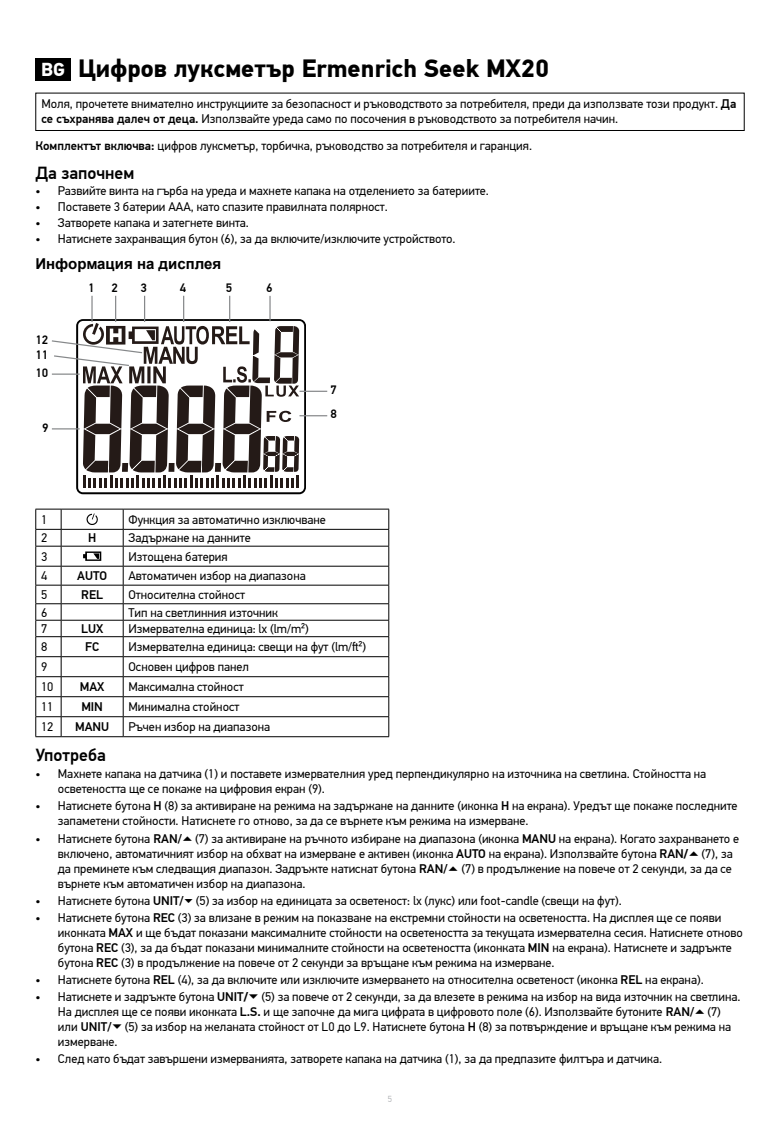
<style>
.page{position:relative;width:780px;height:1134px;background:#fff}
.page>*{position:absolute;margin:0;border:0;box-sizing:border-box;transform-origin:0 0}
.t1{font:700 25px "PF Din Text Pro";color:#000}
.t2{font:500 17.5px "PF Din Text Pro";color:#000}
.t3{font:700 15px "Arial";color:#000}
.t4{font:12.5px/15px "PF Din Text Pro";color:#000}
.t5{font:500 12.5px "PF Din Text Pro";color:#000}
.t6{font:500 12.25px/24.5px "PF Din Text Pro";color:#000}
.t7{font:300 8.75px "PF Din Text Pro";color:#a7a9ac}
.s1{font-size:18.75px;color:#fff}
.s2{font-weight:500}
.s3{font-weight:700}
.s4{font-size:11.25px}
</style>
<div class="page">
<div style="left:35px;top:58px;width:36px;height:22px;background:#000"></div>
<div style="left:35px;top:93px;width:709px;height:38px;border:1px solid #000"></div>
<hr style="left:61px;top:509px;width:62px;height:1px;background:#000101">
<hr style="left:123px;top:509px;width:266px;height:1px;background:#000101">
<hr style="left:61px;top:529px;width:62px;height:1px;background:#000101">
<hr style="left:123px;top:529px;width:266px;height:1px;background:#000101">
<hr style="left:61px;top:546px;width:62px;height:1px;background:#000101">
<hr style="left:123px;top:546px;width:266px;height:1px;background:#000101">
<hr style="left:61px;top:566px;width:62px;height:1px;background:#000101">
<hr style="left:123px;top:566px;width:266px;height:1px;background:#000101">
<hr style="left:61px;top:585px;width:62px;height:1px;background:#000101">
<hr style="left:123px;top:585px;width:266px;height:1px;background:#000101">
<hr style="left:61px;top:603px;width:62px;height:1px;background:#000101">
<hr style="left:123px;top:603px;width:266px;height:1px;background:#000101">
<hr style="left:61px;top:620px;width:62px;height:1px;background:#000101">
<hr style="left:123px;top:620px;width:266px;height:1px;background:#000101">
<hr style="left:61px;top:636px;width:62px;height:1px;background:#000101">
<hr style="left:123px;top:636px;width:266px;height:1px;background:#000101">
<hr style="left:61px;top:656px;width:62px;height:1px;background:#000101">
<hr style="left:123px;top:656px;width:266px;height:1px;background:#000101">
<hr style="left:61px;top:676px;width:62px;height:1px;background:#000101">
<hr style="left:123px;top:676px;width:266px;height:1px;background:#000101">
<hr style="left:61px;top:696px;width:62px;height:1px;background:#000101">
<hr style="left:123px;top:696px;width:266px;height:1px;background:#000101">
<hr style="left:61px;top:716px;width:62px;height:1px;background:#000101">
<hr style="left:123px;top:716px;width:266px;height:1px;background:#000101">
<svg style="left:123px;top:509px;width:1px;height:227px"></svg>
<svg style="left:388px;top:509px;width:1px;height:227px"></svg>
<svg style="left:35px;top:509px;width:27px;height:228px"></svg>
<hr style="left:61px;top:736px;width:62px;height:1px;background:#000101">
<hr style="left:123px;top:736px;width:266px;height:1px;background:#000101">
<svg style="left:86px;top:513px;width:12px;height:12px"></svg>
<svg style="left:83px;top:551px;width:18px;height:10px"></svg>
<svg style="left:76px;top:487px;width:230px;height:7px"></svg>
<svg style="left:51px;top:296px;width:276px;height:191px"></svg>
<h1 class="t1" style="left:41px;top:53px;width:509px"><span class="s1">BG</span> Цифров луксметър Ermenrich Seek MX20</h1>
<p class="t4" style="left:41px;top:96px;width:696px">Моля, прочетете внимателно инструкциите за безопасност и ръководството за потребителя, преди да използвате този продукт. <span class="s2">Да се съхранява далеч от деца.</span> Използвайте уреда само по посочения в ръководството за потребителя начин.</p>
<p class="t4" style="left:35px;top:138px;width:498px"><span class="s2">Комплектът включва:</span> цифров луксметър, торбичка, ръководство за потребителя и гаранция.</p>
<h2 class="t2" style="left:35px;top:163px;width:100px">Да започнем</h2>
<p class="t4" style="left:35px;top:183px;width:455px">• Развийте винта на гърба на уреда и махнете капака на отделението за батериите.</p>
<p class="t4" style="left:35px;top:199px;width:354px">• Поставете 3 батерии AAA, като спазите правилната полярност.</p>
<p class="t4" style="left:35px;top:215px;width:215px">• Затворете капака и затегнете винта.</p>
<p class="t4" style="left:35px;top:231px;width:421px">• Натиснете захранващия бутон (6), за да включите/изключите устройството.</p>
<p class="t3" style="left:35px;top:253px;width:187px">Информация на дисплея</p>
<p class="t6" style="left:35px;top:332px;width:14px;line-height:15.6px">12<br>11</p>
<p class="t6" style="left:35px;top:360px;width:14px">10</p>
<p class="t6" style="left:42px;top:415px;width:8px">9</p>
<p class="t6" style="left:88px;top:275px;width:8px">1</p>
<p class="t6" style="left:112px;top:275px;width:8px">2</p>
<p class="t6" style="left:141px;top:275px;width:8px">3</p>
<p class="t6" style="left:180px;top:275px;width:8px">4</p>
<p class="t6" style="left:226px;top:275px;width:8px">5</p>
<p class="t6" style="left:266px;top:275px;width:8px">6</p>
<p class="t6" style="left:330px;top:378px;width:8px">7<br>8</p>
<p class="t4" style="left:41px;top:512px;width:8px">1</p>
<p class="t4" style="left:128px;top:512px;width:199px">Функция за автоматично изключване</p>
<p class="t4" style="left:41px;top:531px;width:8px">2</p>
<p class="t5" style="left:88px;top:531px;width:10px">H</p>
<p class="t4" style="left:128px;top:531px;width:124px">Задържане на данните</p>
<p class="t4" style="left:41px;top:549px;width:8px">3</p>
<p class="t4" style="left:128px;top:549px;width:101px">Изтощена батерия</p>
<p class="t4" style="left:41px;top:569px;width:8px">4</p>
<p class="t5" style="left:77px;top:569px;width:31px">AUTO</p>
<p class="t4" style="left:128px;top:569px;width:179px">Автоматичен избор на диапазона</p>
<p class="t4" style="left:41px;top:587px;width:8px">5</p>
<p class="t5" style="left:81px;top:587px;width:23px">REL</p>
<p class="t4" style="left:128px;top:587px;width:118px">Относителна стойност</p>
<p class="t4" style="left:41px;top:605px;width:8px">6</p>
<p class="t4" style="left:128px;top:605px;width:151px">Тип на светлинния източник</p>
<p class="t4" style="left:41px;top:621px;width:8px">7</p>
<p class="t5" style="left:81px;top:621px;width:24px">LUX</p>
<p class="t4" style="left:128px;top:621px;width:182px">Измервателна единица: lx (lm/m²)</p>
<p class="t4" style="left:41px;top:640px;width:8px">8</p>
<p class="t5" style="left:85px;top:640px;width:15px">FC</p>
<p class="t4" style="left:128px;top:640px;width:239px">Измервателна единица: свещи на фут (lm/ft²)</p>
<p class="t4" style="left:41px;top:660px;width:8px">9</p>
<p class="t4" style="left:128px;top:660px;width:122px">Основен цифров панел</p>
<p class="t4" style="left:41px;top:680px;width:14px">10</p>
<p class="t5" style="left:80px;top:680px;width:26px">MAX</p>
<p class="t4" style="left:128px;top:680px;width:117px">Максимална стойност</p>
<p class="t4" style="left:41px;top:700px;width:14px">11</p>
<p class="t5" style="left:81px;top:700px;width:23px">MIN</p>
<p class="t4" style="left:128px;top:700px;width:112px">Минимална стойност</p>
<p class="t4" style="left:41px;top:720px;width:14px">12</p>
<p class="t5" style="left:75px;top:720px;width:36px">MANU</p>
<p class="t4" style="left:128px;top:720px;width:143px">Ръчен избор на диапазона</p>
<h2 class="t2" style="left:35px;top:745px;width:72px">Употреба</h2>
<p class="t4" style="left:58px;top:767px;width:649px;text-indent:-22px">• Махнете капака на датчика (1) и поставете измервателния уред перпендикулярно на източника на светлина. Стойността на осветеността ще се покаже на цифровия екран (9).</p>
<p class="t4" style="left:58px;top:799px;width:681px;text-indent:-22px">• Натиснете бутона <span class="s2">H</span> (8) за активиране на режима на задържане на данните (иконка <span class="s2">Н</span> на екрана). Уредът ще покаже последните запаметени стойности. Натиснете го отново, за да се върнете към режима на измерване.</p>
<p class="t4" style="left:58px;top:831px;width:682px;text-indent:-22px">• Натиснете бутона <span class="s2">RAN/</span><span class="s3">▲</span> (7) за активиране на ръчното избиране на диапазона (иконка <span class="s2">MANU</span> на екрана). Когато захранването е включено, автоматичният избор на обхват на измерване е активен (иконка <span class="s2">AUTO</span> на екрана). Използвайте бутона <span class="s2">RAN</span><span class="s3">/▲</span> (7), за да преминете към следващия диапазон. Задръжте натиснат бутона <span class="s2">RAN/</span><span class="s3">▲</span> (7) в продължение на повече от 2 секунди, за да се върнете към автоматичен избор на диапазона.</p>
<p class="t4" style="left:35px;top:893px;width:588px">• Натиснете бутона <span class="s2">UNIT/</span><span class="s4">▼</span> (5) за избор на единицата за осветеност: lx (лукс) или foot-candle (свещи на фут).</p>
<p class="t4" style="left:58px;top:910px;width:686px;text-indent:-22px">• Натиснете бутона <span class="s2">REC</span> (3) за влизане в режим на показване на екстремни стойности на осветеността. На дисплея ще се появи иконката <span class="s2">MAX</span> и ще бъдат показани максималните стойности на осветеността за текущата измервателна сесия. Натиснете отново бутона <span class="s2">REC</span> (3), за да бъдат показани минималните стойности на осветеността (иконката <span class="s2">MIN</span> на екрана). Натиснете и задръжте бутона <span class="s2">REC</span> (3) в продължение на повече от 2 секунди за връщане към режима на измерване.</p>
<p class="t4" style="left:35px;top:972px;width:669px">• Натиснете бутона <span class="s2">REL</span> (4), за да включите или изключите измерването на относителна осветеност (иконка <span class="s2">REL</span> на екрана).</p>
<p class="t4" style="left:58px;top:989px;width:684px;text-indent:-22px">• Натиснете и задръжте бутона <span class="s2">UNIT</span><span class="s3">/▼</span> (5) за повече от 2 секунди, за да влезете в режима на избор на вида източник на светлина.<br>На дисплея ще се появи иконката <span class="s2">L.S.</span> и ще започне да мига цифрата в цифровото поле (6). Използвайте бутоните <span class="s2">RAN/</span><span class="s3">▲</span> (7) или <span class="s2">UNIT/</span><span class="s3">▼</span> (5) за избор на желаната стойност от L0 до L9. Натиснете бутона <span class="s2">H</span> (8) за потвърждение и връщане към режима на измерване.</p>
<p class="t4" style="left:35px;top:1051px;width:628px">• След като бъдат завършени измерванията, затворете капака на датчика (1), за да предпазите филтъра и датчика.</p>
<p class="t7" style="left:388px;top:1093px;width:6px">5</p>
</div>
